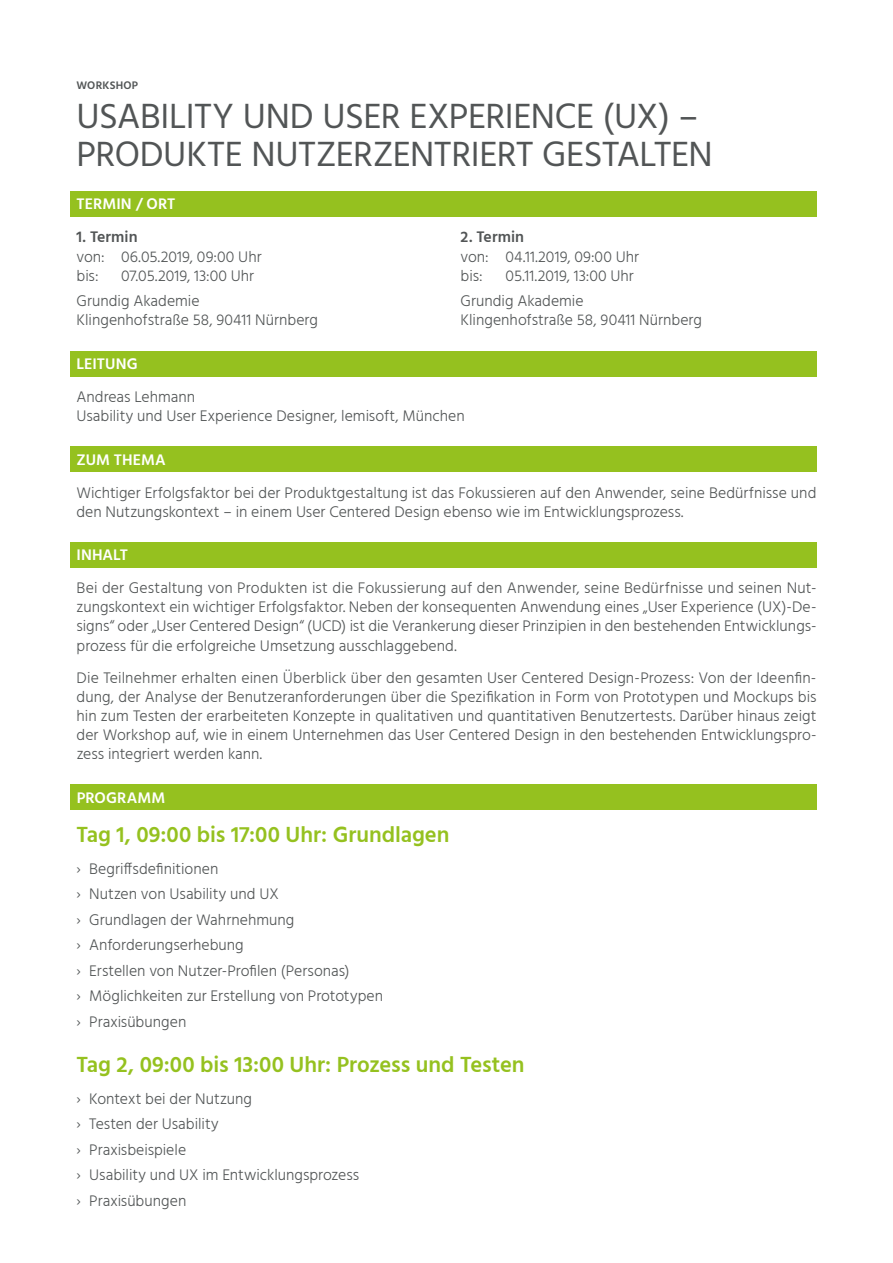
<style>
.page{position:relative;width:893px;height:1263px;background:#fff}
.page>*{position:absolute;margin:0;border:0;box-sizing:border-box;transform-origin:0 0}
.t1{font:36px/38.2px "Hind";letter-spacing:-.01em;color:#525556}
.t2{font:600 22.5px "Hind";color:#95c11f}
.t3{font:300 15.75px/25.5px "Hind";color:#525556}
.t4{font:600 15.75px "Hind";color:#fff}
.t5{font:600 15.75px "Hind";color:#525556}
.t6{font:600 11.25px "Hind";letter-spacing:.02em;color:#525556}
</style>
<div class="page">
<div style="left:70px;top:191px;width:746px;height:26px;background:#95c11f"></div>
<div style="left:70px;top:351px;width:746px;height:25px;background:#95c11f"></div>
<div style="left:70px;top:446px;width:746px;height:26px;background:#95c11f"></div>
<div style="left:70px;top:542px;width:746px;height:26px;background:#95c11f"></div>
<div style="left:70px;top:784px;width:746px;height:26px;background:#95c11f"></div>
<p class="t6" style="left:77px;top:78px;width:63px">WORKSHOP</p>
<h1 class="t1" style="left:77px;top:98px;width:638px">USABILITY UND USER EXPERIENCE (UX) –<br>PRODUKTE NUTZERZENTRIERT GESTALTEN</h1>
<p class="t4" style="left:77px;top:193px;width:100px">TERMIN / ORT</p>
<p class="t5" style="left:77px;top:226px;width:63px">1. Termin</p>
<p class="t5" style="left:461px;top:226px;width:65px">2. Termin</p>
<p class="t3" style="left:77px;top:244px;width:187px">von: 06.05.2019, 09:00 Uhr</p>
<p class="t3" style="left:461px;top:244px;width:180px">von: 04.11.2019, 09:00 Uhr</p>
<p class="t3" style="left:77px;top:263px;width:24px">bis:</p>
<p class="t3" style="left:121px;top:263px;width:135px">07.05.2019, 13:00 Uhr</p>
<p class="t3" style="left:461px;top:263px;width:24px">bis:</p>
<p class="t3" style="left:506px;top:263px;width:130px">05.11.2019, 13:00 Uhr</p>
<p class="t3" style="left:77px;top:289px;width:124px">Grundig Akademie</p>
<p class="t3" style="left:461px;top:289px;width:124px">Grundig Akademie</p>
<p class="t3" style="left:77px;top:308px;width:243px">Klingenhofstraße 58, 90411 Nürnberg</p>
<p class="t3" style="left:461px;top:308px;width:243px">Klingenhofstraße 58, 90411 Nürnberg</p>
<p class="t4" style="left:77px;top:353px;width:63px">LEITUNG</p>
<p class="t3" style="left:77px;top:388px;width:390px;line-height:19.2px">Andreas Lehmann<br>Usability und User Experience Designer, lemisoft, München</p>
<p class="t4" style="left:77px;top:448px;width:91px">ZUM THEMA</p>
<p class="t3" style="left:77px;top:483px;width:741px;line-height:19.2px">Wichtiger Erfolgsfaktor bei der Produktgestaltung ist das Fokussieren auf den Anwender, seine Bedürfnisse und den Nutzungskontext – in einem User Centered Design ebenso wie im Entwicklungsprozess.</p>
<p class="t4" style="left:77px;top:544px;width:53px">INHALT</p>
<p class="t3" style="left:77px;top:579px;width:741px;line-height:19.2px;text-align:justify">Bei der Gestaltung von Produkten ist die Fokussierung auf den Anwender, seine Bedürfnisse und seinen Nut&shy;zungskontext ein wichtiger Erfolgsfaktor. Neben der konsequenten Anwendung eines „User Experience (UX)-De&shy;signs“ oder „User Centered Design“ (UCD) ist die Verankerung dieser Prinzipien in den bestehenden Entwicklungs&shy;prozess für die erfolgreiche Umsetzung ausschlaggebend.</p>
<p class="t3" style="left:77px;top:668px;width:741px;line-height:19.2px;text-align:justify">Die Teilnehmer erhalten einen Überblick über den gesamten User Centered Design-Prozess: Von der Ideenfin&shy;dung, der Analyse der Benutzeranforderungen über die Spezifikation in Form von Prototypen und Mockups bis hin zum Testen der erarbeiteten Konzepte in qualitativen und quantitativen Benutzertests. Darüber hinaus zeigt der Workshop auf, wie in einem Unternehmen das User Centered Design in den bestehenden Entwicklungspro&shy;zess integriert werden kann.</p>
<p class="t4" style="left:77px;top:786px;width:90px">PROGRAMM</p>
<h2 class="t2" style="left:77px;top:819px;width:374px">Tag 1, 09:00 bis 17:00 Uhr: Grundlagen</h2>
<p class="t3" style="left:77px;top:857px;width:308px">› Begriffsdefinitionen<br>› Nutzen von Usability und UX<br>› Grundlagen der Wahrnehmung<br>› Anforderungserhebung<br>› Erstellen von Nutzer-Profilen (Personas)<br>› Möglichkeiten zur Erstellung von Prototypen › Praxisübungen</p>
<h2 class="t2" style="left:77px;top:1048px;width:449px">Tag 2, 09:00 bis 13:00 Uhr: Prozess und Testen</h2>
<p class="t3" style="left:77px;top:1086px;width:284px">› Kontext bei der Nutzung<br>› Testen der Usability<br>› Praxisbeispiele<br>› Usability und UX im Entwicklungsprozess › Praxisübungen</p>
</div>
